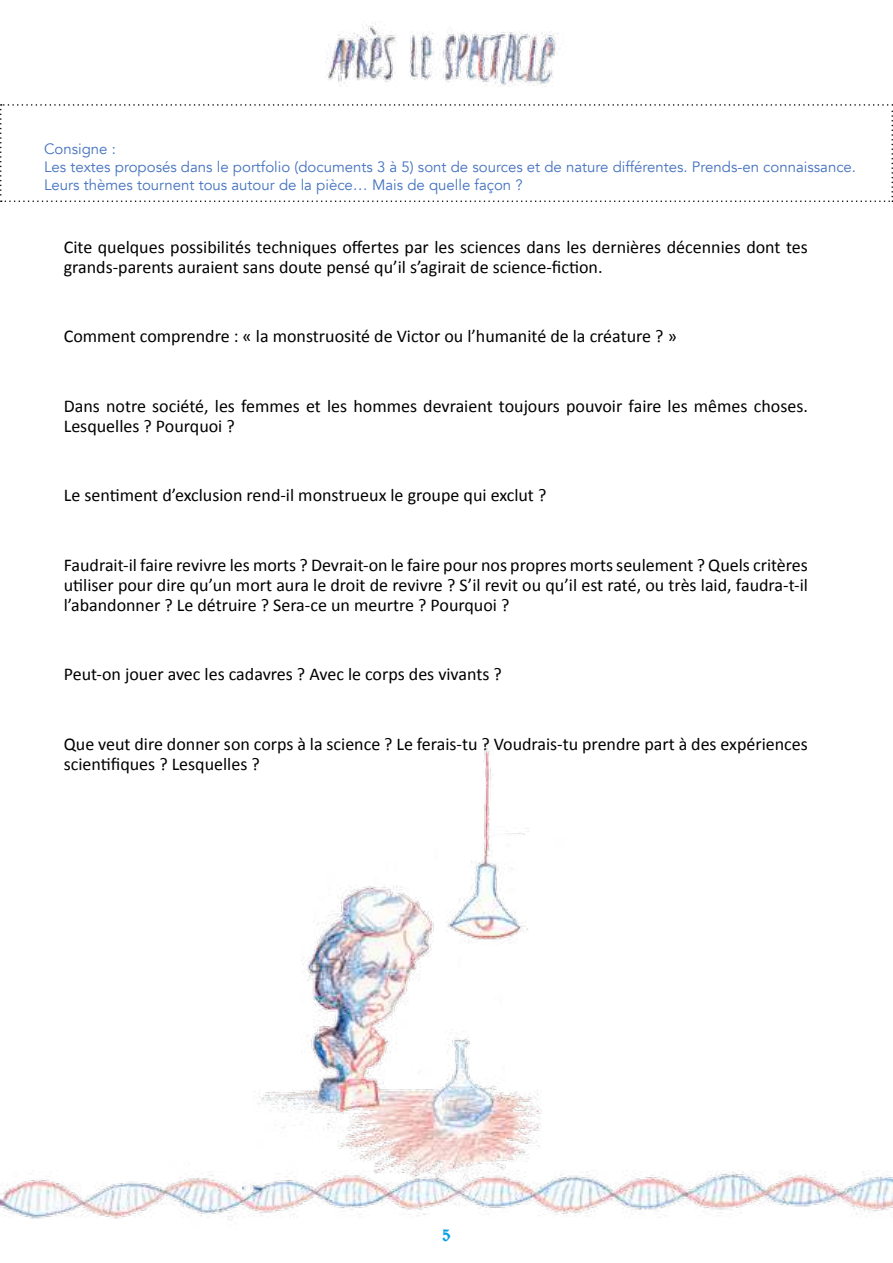
<style>
.page{position:relative;width:893px;height:1263px;background:#fff}
.page>*{position:absolute;margin:0;border:0;box-sizing:border-box;transform-origin:0 0}
.t1{font:18px/19.8px "Calibri";color:#000}
.t2{font:18px "Fairy Tale JF";color:#009fe3}
.t3{font:15px/18px "Avenir";color:#4472bf}
</style>
<div class="page">
<svg style="left:0;top:104px;width:893px;height:98px"></svg>
<img style="left:258px;top:740px;width:284px;height:420px">
<img style="left:325px;top:22px;width:235px;height:65px">
<img style="left:0;top:1160px;width:893px;height:60px">
<p class="t3" style="left:44px;top:141px;width:814px">Consigne :<br>Les textes proposés dans le portfolio (documents 3 à 5) sont de sources et de nature différentes. Prends-en connaissance.<br>Leurs thèmes tournent tous autour de la pièce… Mais de quelle façon ?</p>
<p class="t1" style="left:64px;top:236px;width:746px">Cite quelques possibilités techniques offertes par les sciences dans les dernières décennies dont tes grands-parents auraient sans doute pensé qu’il s’agirait de science-fiction.</p>
<p class="t1" style="left:64px;top:326px;width:615px">Comment comprendre : « la monstruosité de Victor ou l’humanité de la créature ? »</p>
<p class="t1" style="left:64px;top:395px;width:746px">Dans notre société, les femmes et les hommes devraient toujours pouvoir faire les mêmes choses.<br>Lesquelles ? Pourquoi ?</p>
<p class="t1" style="left:64px;top:485px;width:484px">Le sentiment d’exclusion rend-il monstrueux le groupe qui exclut ?</p>
<p class="t1" style="left:64px;top:554px;width:746px;text-align:justify">Faudrait-il faire revivre les morts ? Devrait-on le faire pour nos propres morts seulement ? Quels critères utiliser pour dire qu’un mort aura le droit de revivre ? S’il revit ou qu’il est raté, ou très laid, faudra-t-il l’abandonner ? Le détruire ? Sera-ce un meurtre ? Pourquoi ?</p>
<p class="t1" style="left:64px;top:664px;width:440px">Peut-on jouer avec les cadavres ? Avec le corps des vivants ?</p>
<p class="t1" style="left:64px;top:733px;width:746px">Que veut dire donner son corps à la science ? Le ferais-tu ? Voudrais-tu prendre part à des expériences scientifiques ? Lesquelles ?</p>
<p class="t2" style="left:442px;top:1223px;width:10px">5</p>
</div>
